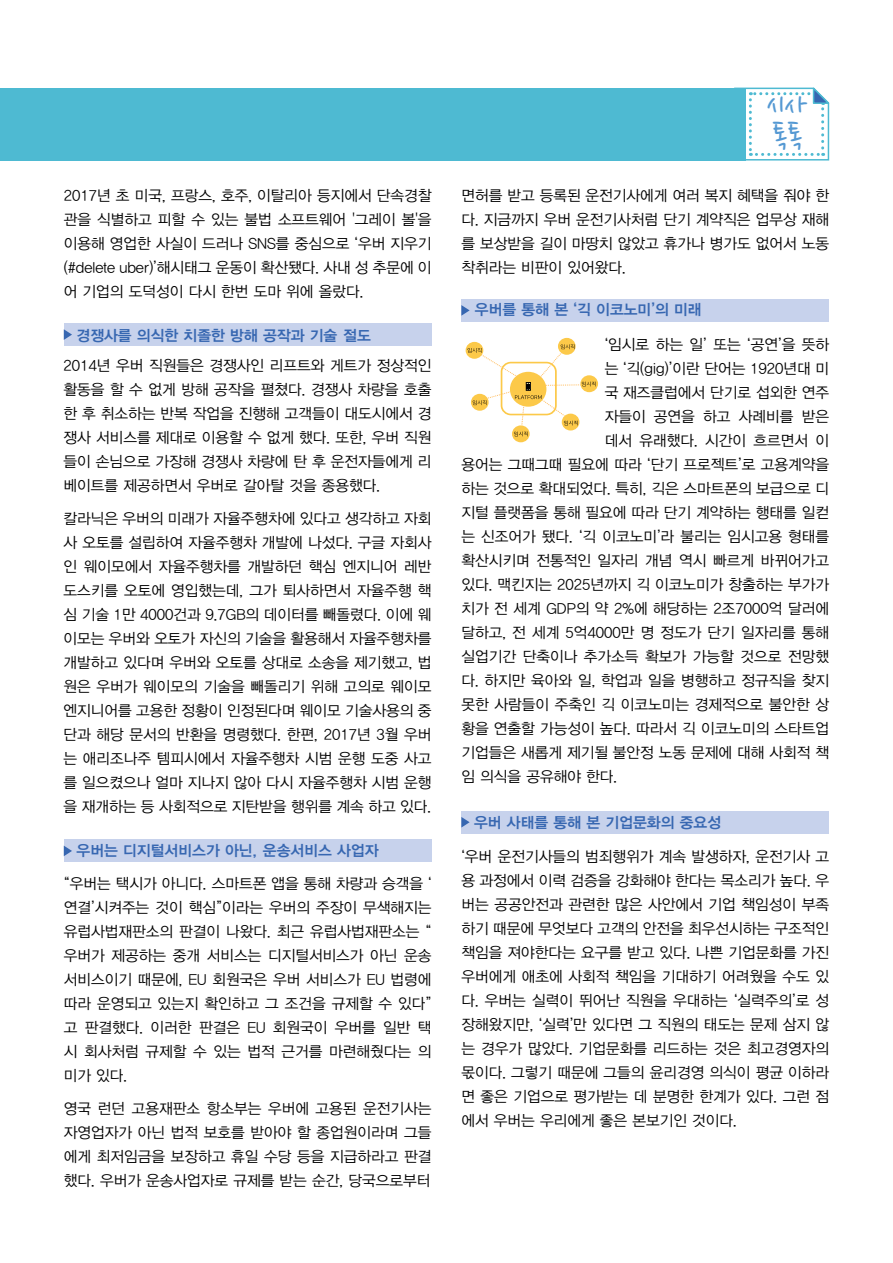
<style>
.page{position:relative;width:893px;height:1263px;background:#fff}
.page>*{position:absolute;margin:0;border:0;box-sizing:border-box;transform-origin:0 0}
.t1{font:33px/30px "Nanum Pen";color:#5599d3}
.t2{font:15px/24px "YDVYGO32";color:#000;text-align:justify}
.t3{font:15px "YDVYGO34";color:#3767b1}
</style>
<div class="page">
<div style="left:64px;top:840px;width:367px;height:22px;background:#c7d2ec"></div>
<div style="left:461px;top:811px;width:368px;height:22px;background:#c7d2ec"></div>
<svg style="left:64px;top:846px;width:8px;height:10px"></svg>
<svg style="left:461px;top:817px;width:9px;height:10px"></svg>
<div style="left:0;top:88px;width:745px;height:73px;background:#4ebad2"></div>
<svg style="left:734px;top:87px;width:96px;height:74px"></svg>
<div style="left:64px;top:323px;width:368px;height:23px;background:#c7d2ec"></div>
<svg style="left:64px;top:329px;width:8px;height:11px"></svg>
<div style="left:462px;top:299px;width:367px;height:23px;background:#c7d2ec"></div>
<svg style="left:461px;top:305px;width:9px;height:11px"></svg>
<div style="left:558px;top:338px;width:18px;height:17px;background:#fcc949;border-radius:50%"></div>
<div style="left:512px;top:425px;width:18px;height:17px;background:#fcc949;border-radius:50%"></div>
<svg style="left:562px;top:414px;width:17px;height:16px"></svg>
<div style="left:580px;top:375px;width:18px;height:17px;background:#fcc949;border-radius:50%"></div>
<div style="left:466px;top:342px;width:17px;height:17px;background:#fcc949;border-radius:50%"></div>
<svg style="left:514px;top:431px;width:14px;height:5px"></svg>
<svg style="left:468px;top:344px;width:128px;height:81px"></svg>
<p class="t2" style="left:64px;top:182px;width:369px">2017년 초 미국, 프랑스, 호주, 이탈리아 등지에서 단속경찰 관을 식별하고 피할 수 있는 불법 소프트웨어 '그레이 볼'을 이용해 영업한 사실이 드러나 SNS를 중심으로 ‘우버 지우기 (#delete uber)’해시태그 운동이 확산됐다. 사내 성 추문에 이 어 기업의 도덕성이 다시 한번 도마 위에 올랐다.</p>
<p class="t3" style="left:77px;top:325px;width:296px">경쟁사를 의식한 치졸한 방해 공작과 기술 절도</p>
<p class="t2" style="left:64px;top:353px;width:369px">2014년 우버 직원들은 경쟁사인 리프트와 게트가 정상적인 활동을 할 수 없게 방해 공작을 펼쳤다. 경쟁사 차량을 호출 한 후 취소하는 반복 작업을 진행해 고객들이 대도시에서 경 쟁사 서비스를 제대로 이용할 수 없게 했다. 또한, 우버 직원 들이 손님으로 가장해 경쟁사 차량에 탄 후 운전자들에게 리 베이트를 제공하면서 우버로 갈아탈 것을 종용했다.</p>
<p class="t2" style="left:64px;top:505px;width:369px">칼라닉은 우버의 미래가 자율주행차에 있다고 생각하고 자회 사 오토를 설립하여 자율주행차 개발에 나섰다. 구글 자회사 인 웨이모에서 자율주행차를 개발하던 핵심 엔지니어 레반 도스키를 오토에 영입했는데, 그가 퇴사하면서 자율주행 핵 심 기술 1만 4000건과 9.7GB의 데이터를 빼돌렸다. 이에 웨 이모는 우버와 오토가 자신의 기술을 활용해서 자율주행차를 개발하고 있다며 우버와 오토를 상대로 소송을 제기했고, 법 원은 우버가 웨이모의 기술을 빼돌리기 위해 고의로 웨이모 엔지니어를 고용한 정황이 인정된다며 웨이모 기술사용의 중 단과 해당 문서의 반환을 명령했다. 한편, 2017년 3월 우버 는 애리조나주 템피시에서 자율주행차 시범 운행 도중 사고 를 일으켰으나 얼마 지나지 않아 다시 자율주행차 시범 운행 을 재개하는 등 사회적으로 지탄받을 행위를 계속 하고 있다.</p>
<p class="t3" style="left:77px;top:840px;width:304px">우버는 디지털서비스가 아닌, 운송서비스 사업자</p>
<p class="t2" style="left:64px;top:871px;width:369px">“우버는 택시가 아니다. 스마트폰 앱을 통해 차량과 승객을 ‘ 연결’시켜주는 것이 핵심”이라는 우버의 주장이 무색해지는 유럽사법재판소의 판결이 나왔다. 최근 유럽사법재판소는 “ 우버가 제공하는 중개 서비스는 디지털서비스가 아닌 운송 서비스이기 때문에, EU 회원국은 우버 서비스가 EU 법령에 따라 운영되고 있는지 확인하고 그 조건을 규제할 수 있다” 고 판결했다. 이러한 판결은 EU 회원국이 우버를 일반 택 시 회사처럼 규제할 수 있는 법적 근거를 마련해줬다는 의 미가 있다.</p>
<p class="t2" style="left:64px;top:1095px;width:369px">영국 런던 고용재판소 항소부는 우버에 고용된 운전기사는 자영업자가 아닌 법적 보호를 받아야 할 종업원이라며 그들 에게 최저임금을 보장하고 휴일 수당 등을 지급하라고 판결 했다. 우버가 운송사업자로 규제를 받는 순간, 당국으로부터</p>
<h1 class="t1" style="left:767px;top:93px;width:42px">시사 톡톡</h1>
<p class="t2" style="left:461px;top:182px;width:369px">면허를 받고 등록된 운전기사에게 여러 복지 혜택을 줘야 한 다. 지금까지 우버 운전기사처럼 단기 계약직은 업무상 재해 를 보상받을 길이 마땅치 않았고 휴가나 병가도 없어서 노동 착취라는 비판이 있어왔다.</p>
<p class="t3" style="left:475px;top:300px;width:228px">우버를 통해 본 ‘긱 이코노미’의 미래</p>
<p class="t2" style="left:605px;top:332px;width:226px">‘임시로 하는 일’ 또는 ‘공연’을 뜻하</p>
<p class="t2" style="left:605px;top:356px;width:226px">는 ‘긱(gig)’이란 단어는 1920년대 미</p>
<p class="t2" style="left:605px;top:380px;width:226px">국 재즈클럽에서 단기로 섭외한 연주</p>
<p class="t2" style="left:605px;top:404px;width:226px">자들이 공연을 하고 사례비를 받은</p>
<p class="t2" style="left:605px;top:428px;width:226px">데서 유래했다. 시간이 흐르면서 이</p>
<p class="t2" style="left:461px;top:452px;width:369px">용어는 그때그때 필요에 따라 ‘단기 프로젝트’로 고용계약을</p>
<p class="t2" style="left:461px;top:476px;width:369px">하는 것으로 확대되었다. 특히, 긱은 스마트폰의 보급으로 디</p>
<p class="t2" style="left:461px;top:500px;width:369px">지털 플랫폼을 통해 필요에 따라 단기 계약하는 행태를 일컫</p>
<p class="t2" style="left:461px;top:524px;width:369px">는 신조어가 됐다. ‘긱 이코노미’라 불리는 임시고용 형태를</p>
<p class="t2" style="left:461px;top:548px;width:369px">확산시키며 전통적인 일자리 개념 역시 빠르게 바뀌어가고</p>
<p class="t2" style="left:461px;top:572px;width:369px">있다. 맥킨지는 2025년까지 긱 이코노미가 창출하는 부가가</p>
<p class="t2" style="left:461px;top:596px;width:369px">치가 전 세계 GDP의 약 2%에 해당하는 2조7000억 달러에</p>
<p class="t2" style="left:461px;top:620px;width:369px">달하고, 전 세계 5억4000만 명 정도가 단기 일자리를 통해</p>
<p class="t2" style="left:461px;top:644px;width:369px">실업기간 단축이나 추가소득 확보가 가능할 것으로 전망했</p>
<p class="t2" style="left:461px;top:668px;width:369px">다. 하지만 육아와 일, 학업과 일을 병행하고 정규직을 찾지</p>
<p class="t2" style="left:461px;top:692px;width:369px">못한 사람들이 주축인 긱 이코노미는 경제적으로 불안한 상</p>
<p class="t2" style="left:461px;top:716px;width:369px">황을 연출할 가능성이 높다. 따라서 긱 이코노미의 스타트업</p>
<p class="t2" style="left:461px;top:740px;width:369px">기업들은 새롭게 제기될 불안정 노동 문제에 대해 사회적 책</p>
<p class="t2" style="left:461px;top:764px;width:157px">임 의식을 공유해야 한다.</p>
<p class="t3" style="left:474px;top:812px;width:249px">우버 사태를 통해 본 기업문화의 중요성</p>
<p class="t2" style="left:461px;top:843px;width:369px">‘우버 운전기사들의 범죄행위가 계속 발생하자, 운전기사 고 용 과정에서 이력 검증을 강화해야 한다는 목소리가 높다. 우 버는 공공안전과 관련한 많은 사안에서 기업 책임성이 부족 하기 때문에 무엇보다 고객의 안전을 최우선시하는 구조적인 책임을 져야한다는 요구를 받고 있다. 나쁜 기업문화를 가진 우버에게 애초에 사회적 책임을 기대하기 어려웠을 수도 있 다. 우버는 실력이 뛰어난 직원을 우대하는 ‘실력주의’로 성 장해왔지만, ‘실력’만 있다면 그 직원의 태도는 문제 삼지 않 는 경우가 많았다. 기업문화를 리드하는 것은 최고경영자의 몫이다. 그렇기 때문에 그들의 윤리경영 의식이 평균 이하라 면 좋은 기업으로 평가받는 데 분명한 한계가 있다. 그런 점 에서 우버는 우리에게 좋은 본보기인 것이다.</p>
</div>
